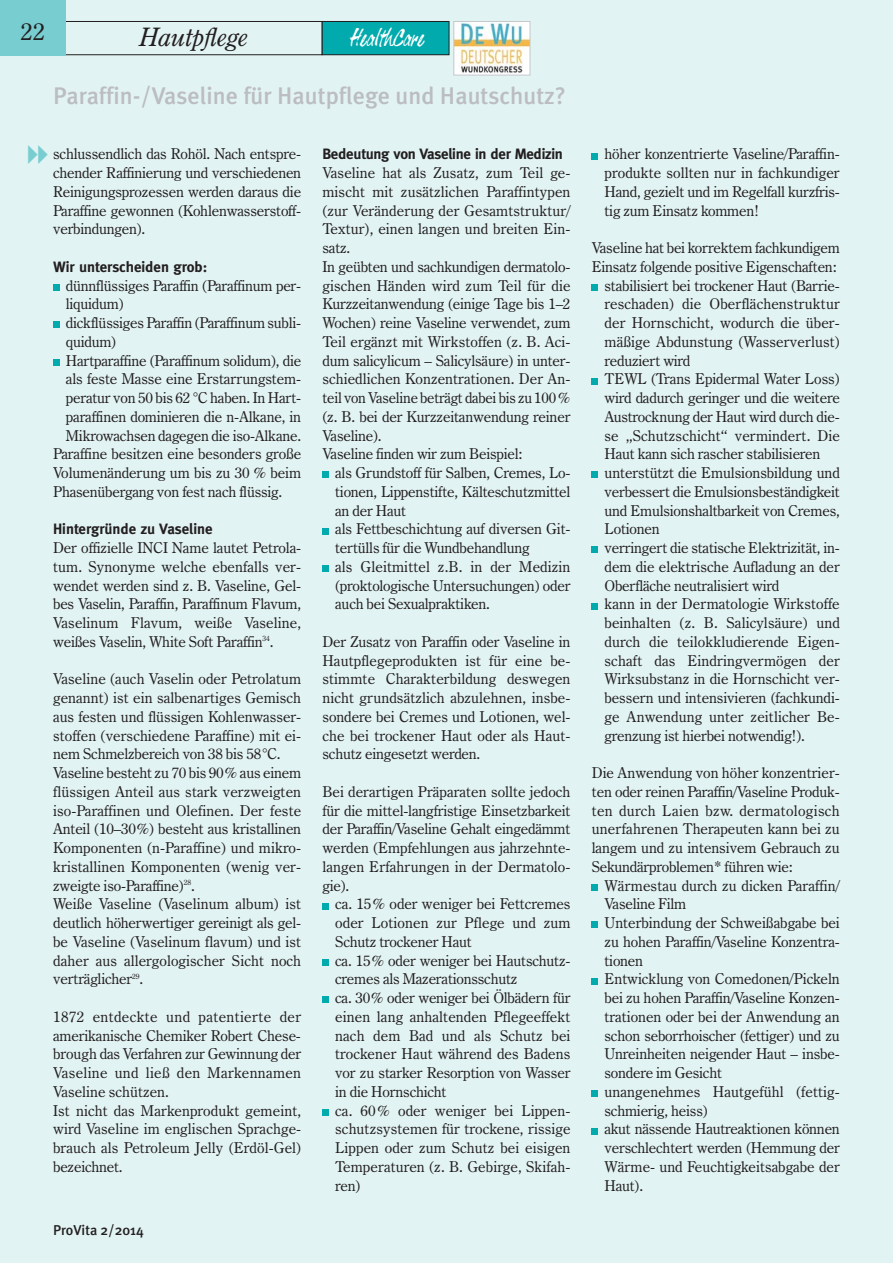
<style>
.page{position:relative;width:893px;height:1263px;background:#e2f3f3}
.page>*{position:absolute;margin:0;border:0;box-sizing:border-box;transform-origin:0 0}
.t1{font:italic 25.5px "Century Oldstyle BT";color:#231f20}
.t2{font:25.5px "Font Box Hand Schriften Tirag";color:#fff}
.t3{font:500 24px "Meta Plus";color:#bbbdc0}
.t4{font:24px "Century Oldstyle BT";color:#231f20}
.t5{font:15px/18.8px "Century Oldstyle BT";letter-spacing:-.01em;color:#231f20;text-align:justify}
.t6{font:700 15px "Meta";color:#231f20}
.t7{font:500 14.25px "Meta Plus";color:#231f20}
</style>
<div class="page">
<div style="left:53px;top:21px;width:269px;height:34px;border:1px solid #231f20"></div>
<div style="left:322px;top:472px;width:7px;height:6px;background:#00aaad"></div>
<div style="left:322px;top:528px;width:7px;height:6px;background:#00aaad"></div>
<div style="left:322px;top:565px;width:7px;height:7px;background:#00aaad"></div>
<svg style="left:592px;top:472px;width:6px;height:6px"></svg>
<svg style="left:592px;top:378px;width:6px;height:6px"></svg>
<svg style="left:592px;top:547px;width:6px;height:6px"></svg>
<svg style="left:592px;top:603px;width:6px;height:6px"></svg>
<div style="left:322px;top:903px;width:7px;height:6px;background:#00aaad"></div>
<div style="left:322px;top:959px;width:7px;height:7px;background:#00aaad"></div>
<div style="left:322px;top:997px;width:7px;height:6px;background:#00aaad"></div>
<div style="left:322px;top:1109px;width:7px;height:7px;background:#00aaad"></div>
<svg style="left:592px;top:153px;width:6px;height:6px"></svg>
<div style="left:592px;top:284px;width:6px;height:7px;background:#00aaad"></div>
<div style="left:592px;top:884px;width:6px;height:7px;background:#00aaad"></div>
<svg style="left:592px;top:922px;width:6px;height:6px"></svg>
<svg style="left:592px;top:978px;width:6px;height:6px"></svg>
<div style="left:592px;top:1090px;width:6px;height:7px;background:#00aaad"></div>
<svg style="left:592px;top:1128px;width:6px;height:6px"></svg>
<div style="left:53px;top:284px;width:7px;height:7px;background:#00aaad"></div>
<div style="left:53px;top:322px;width:7px;height:6px;background:#00aaad"></div>
<div style="left:53px;top:359px;width:7px;height:7px;background:#00aaad"></div>
<div style="left:0;top:0;width:66px;height:55px;background:#78cdd0"></div>
<div style="left:322px;top:21px;width:127px;height:34px;background:#00aaad"></div>
<div style="left:322px;top:21px;width:127px;height:34px;border:1px solid #231f20"></div>
<img style="left:455px;top:23px;width:73px;height:50px">
<div style="left:453px;top:21px;width:77px;height:54px;border:1px solid #c6c8ca"></div>
<h2 class="t4" style="left:21px;top:23px;width:26px">22</h2>
<h1 class="t2" style="left:348px;top:28px;width:77px">HealthCare</h1>
<h1 class="t1" style="left:140px;top:25px;width:110px">Hautpflege</h1>
<h2 class="t3" style="left:53px;top:86px;width:514px">Paraffin-/Vaseline für Hautpflege und Hautschutz?</h2>
<p class="t5" style="left:53px;top:146px;width:250px">schlussendlich das Rohöl. Nach entspre&shy;chender Raffinierung und verschiedenen Reinigungsprozessen werden daraus die Paraffine gewonnen (Kohlenwasserstoff&shy;verbindungen).</p>
<p class="t6" style="left:53px;top:259px;width:156px">Wir unterscheiden grob:</p>
<p class="t5" style="left:66px;top:277px;width:237px">dünnflüssiges Paraffin (Paraffinum per-</p>
<p class="t5" style="left:66px;top:296px;width:59px">liquidum)</p>
<p class="t5" style="left:66px;top:315px;width:237px">dickflüssiges Paraffin (Paraffinum subli-</p>
<p class="t5" style="left:66px;top:333px;width:52px">quidum)</p>
<p class="t5" style="left:66px;top:352px;width:237px">Hartparaffine (Paraffinum solidum), die</p>
<p class="t5" style="left:66px;top:371px;width:237px">als feste Masse eine Erstarrungstem-</p>
<p class="t5" style="left:66px;top:390px;width:237px">peratur von 50 bis 62 °C haben. In Hart-</p>
<p class="t5" style="left:66px;top:408px;width:237px">paraffinen dominieren die n-Alkane, in</p>
<p class="t5" style="left:66px;top:427px;width:237px">Mikrowachsen dagegen die iso-Alkane.</p>
<p class="t5" style="left:53px;top:446px;width:250px">Paraffine besitzen eine besonders große</p>
<p class="t5" style="left:53px;top:465px;width:250px">Volumenänderung um bis zu 30 % beim</p>
<p class="t5" style="left:53px;top:483px;width:231px">Phasenübergang von fest nach flüssig.</p>
<p class="t6" style="left:53px;top:522px;width:161px">Hintergründe zu Vaseline</p>
<p class="t5" style="left:53px;top:540px;width:250px">Der offizielle INCI Name lautet Petrola&shy;tum. Synonyme welche ebenfalls ver&shy;wendet werden sind z. B. Vaseline, Gel&shy;bes Vaselin, Paraffin, Paraffinum Flavum, Vaselinum Flavum, weiße Vaseline, weißes Vaselin, White Soft Paraffin<sup>34</sup>.</p>
<p class="t5" style="left:53px;top:671px;width:250px;text-align:left">Vaseline (auch Vaselin oder Petrolatum genannt) ist ein salbenartiges Gemisch aus festen und flüssigen Kohlenwasser&shy;stoffen (verschiedene Paraffine) mit ei&shy;nem Schmelzbereich von 38 bis 58 °C.<br>Vaseline besteht zu 70 bis 90 % aus einem flüssigen Anteil aus stark verzweigten iso-Paraffinen und Olefinen. Der feste Anteil (10–30 %) besteht aus kristallinen Komponenten (n-Paraffine) und mikro&shy;kristallinen Komponenten (wenig ver&shy;zweigte iso-Paraffine)<sup>28</sup>.<br>Weiße Vaseline (Vaselinum album) ist deutlich höherwertiger gereinigt als gel&shy;be Vaseline (Vaselinum flavum) und ist daher aus allergologischer Sicht noch verträglicher<sup>29</sup>.</p>
<p class="t5" style="left:53px;top:1008px;width:250px;text-align:left">1872 entdeckte und patentierte der amerikanische Chemiker Robert Chese - brough das Verfahren zur Gewinnung der Vaseline und ließ den Markennamen Vase line schützen.<br>Ist nicht das Markenprodukt gemeint, wird Vaseline im englischen Sprachge&shy;brauch als Petroleum Jelly (Erdöl-Gel) bezeichnet.</p>
<p class="t6" style="left:322px;top:147px;width:242px">Bedeutung von Vaseline in der Medizin</p>
<p class="t5" style="left:322px;top:165px;width:250px;text-align:left">Vaseline hat als Zusatz, zum Teil ge&shy;mischt mit zusätzlichen Paraffintypen (zur Veränderung der Gesamt struk tur/ Textur), einen langen und breiten Ein&shy;satz.<br>In geübten und sachkundigen dermatolo&shy;gischen Händen wird zum Teil für die Kurzzeitanwendung (einige Tage bis 1–2<br>Wochen) reine Vaseline verwendet, zum Teil ergänzt mit Wirkstoffen (z. B. Aci&shy;dum salicylicum – Salicylsäure) in unter&shy;schiedlichen Konzentrationen. Der An&shy;teil von Vaseline beträgt dabei bis zu 100 % (z. B. bei der Kurzzeitanwendung reiner Vaseline).<br>Vaseline finden wir zum Beispiel:</p>
<p class="t5" style="left:335px;top:465px;width:237px;text-align:left">als Grundstoff für Salben, Cremes, Lo&shy;tionen, Lippenstifte, Kälteschutzmittel an der Haut<br>als Fettbeschichtung auf diversen Git&shy;tertülls für die Wundbehandlung<br>als Gleitmittel z.B. in der Medizin (proktologische Untersuchungen) oder auch bei Sexualpraktiken.</p>
<p class="t5" style="left:322px;top:633px;width:250px">Der Zusatz von Paraffin oder Vaseline in Hautpflegeprodukten ist für eine be&shy;stimmte Charakterbildung deswegen nicht grundsätzlich abzulehnen, insbe&shy;sondere bei Cremes und Lotionen, wel&shy;che bei trockener Haut oder als Haut&shy;schutz eingesetzt werden.</p>
<p class="t5" style="left:322px;top:783px;width:250px">Bei derartigen Präparaten sollte jedoch für die mittel-langfristige Einsetzbarkeit der Paraffin/Vaseline Gehalt eingedämmt werden (Empfehlungen aus jahrzehnte&shy;langen Erfahrungen in der Dermatolo&shy;gie).</p>
<p class="t5" style="left:335px;top:896px;width:237px;text-align:left">ca. 15 % oder weniger bei Fettcremes oder Lotionen zur Pflege und zum<br>Schutz trockener Haut<br>ca. 15 % oder weniger bei Hautschutz&shy;cremes als Mazerationsschutz<br>ca. 30 % oder weniger bei Ölbädern für einen lang anhaltenden Pflegeeffekt nach dem Bad und als Schutz bei trockener Haut während des Badens vor zu starker Resorption von Wasser in die Hornschicht<br>ca. 60 % oder weniger bei Lippen&shy;schutzsystemen für trockene, rissige<br>Lippen oder zum Schutz bei eisigen<br>Temperaturen (z. B. Gebirge, Skifah&shy;ren)</p>
<p class="t7" style="left:53px;top:1225px;width:92px">ProVita 2/2014</p>
<p class="t5" style="left:604px;top:146px;width:237px">höher konzentrierte Vaseline/Paraffin&shy;produkte sollten nur in fachkundiger Hand, gezielt und im Regelfall kurzfris - tig zum Einsatz kommen!</p>
<p class="t5" style="left:592px;top:240px;width:250px">Vaseline hat bei korrektem fachkundigem</p>
<p class="t5" style="left:592px;top:258px;width:247px">Einsatz folgende positive Eigenschaften:</p>
<p class="t5" style="left:604px;top:277px;width:237px">stabilisiert bei trockener Haut (Barrie-</p>
<p class="t5" style="left:604px;top:296px;width:237px">reschaden) die Oberflächenstruktur</p>
<p class="t5" style="left:604px;top:315px;width:237px">der Hornschicht, wodurch die über-</p>
<p class="t5" style="left:604px;top:333px;width:237px">mäßige Abdunstung (Wasserverlust)</p>
<p class="t5" style="left:604px;top:352px;width:87px">reduziert wird</p>
<p class="t5" style="left:604px;top:371px;width:237px">TEWL (Trans Epidermal Water Loss)</p>
<p class="t5" style="left:604px;top:390px;width:237px">wird dadurch geringer und die weitere</p>
<p class="t5" style="left:604px;top:408px;width:237px">Austrocknung der Haut wird durch die-</p>
<p class="t5" style="left:604px;top:427px;width:237px">se „Schutzschicht“ vermindert. Die</p>
<p class="t5" style="left:604px;top:446px;width:217px">Haut kann sich rascher stabilisieren</p>
<p class="t5" style="left:604px;top:465px;width:237px">unterstützt die Emulsionsbildung und</p>
<p class="t5" style="left:604px;top:483px;width:237px">verbessert die Emulsionsbeständigkeit</p>
<p class="t5" style="left:604px;top:502px;width:237px">und Emulsionshaltbarkeit von Cremes,</p>
<p class="t5" style="left:604px;top:521px;width:57px">Lotionen</p>
<p class="t5" style="left:604px;top:540px;width:237px">verringert die statische Elektrizität, in-</p>
<p class="t5" style="left:604px;top:558px;width:237px">dem die elektrische Aufladung an der</p>
<p class="t5" style="left:604px;top:577px;width:176px">Oberfläche neutralisiert wird</p>
<p class="t5" style="left:604px;top:596px;width:237px">kann in der Dermatologie Wirkstoffe</p>
<p class="t5" style="left:604px;top:615px;width:237px">beinhalten (z. B. Salicylsäure) und</p>
<p class="t5" style="left:604px;top:633px;width:237px">durch die teilokkludierende Eigen-</p>
<p class="t5" style="left:604px;top:652px;width:237px">schaft das Eindringvermögen der</p>
<p class="t5" style="left:604px;top:671px;width:237px">Wirksubstanz in die Hornschicht ver-</p>
<p class="t5" style="left:604px;top:690px;width:237px">bessern und intensivieren (fachkundi-</p>
<p class="t5" style="left:604px;top:708px;width:237px">ge Anwendung unter zeitlicher Be-</p>
<p class="t5" style="left:604px;top:727px;width:202px">grenzung ist hierbei notwendig!).</p>
<p class="t5" style="left:592px;top:765px;width:250px">Die Anwendung von höher konzentrier&shy;ten oder reinen Paraffin/Vaseline Produk&shy;ten durch Laien bzw. dermatologisch unerfahrenen Therapeuten kann bei zu langem und zu intensivem Gebrauch zu Sekundärproblemen* führen wie:</p>
<p class="t5" style="left:604px;top:877px;width:237px;text-align:left">Wärmestau durch zu dicken Paraffin/<br>Vaseline Film<br>Unterbindung der Schweißabgabe bei zu hohen Paraffin/Vaseline Konzentra&shy;tionen<br>Entwicklung von Comedonen/Pickeln bei zu hohen Paraffin/Vaseline Konzen&shy;trationen oder bei der Anwendung an schon seborrhoischer (fettiger) und zu<br>Unreinheiten neigender Haut – insbe&shy;sondere im Gesicht<br>unangenehmes Hautgefühl (fettig&shy;schmierig, heiss)<br>akut nässende Hautreaktionen können verschlechtert werden (Hemmung der<br>Wärme- und Feuchtigkeitsabgabe der<br>Haut).</p>
</div>
